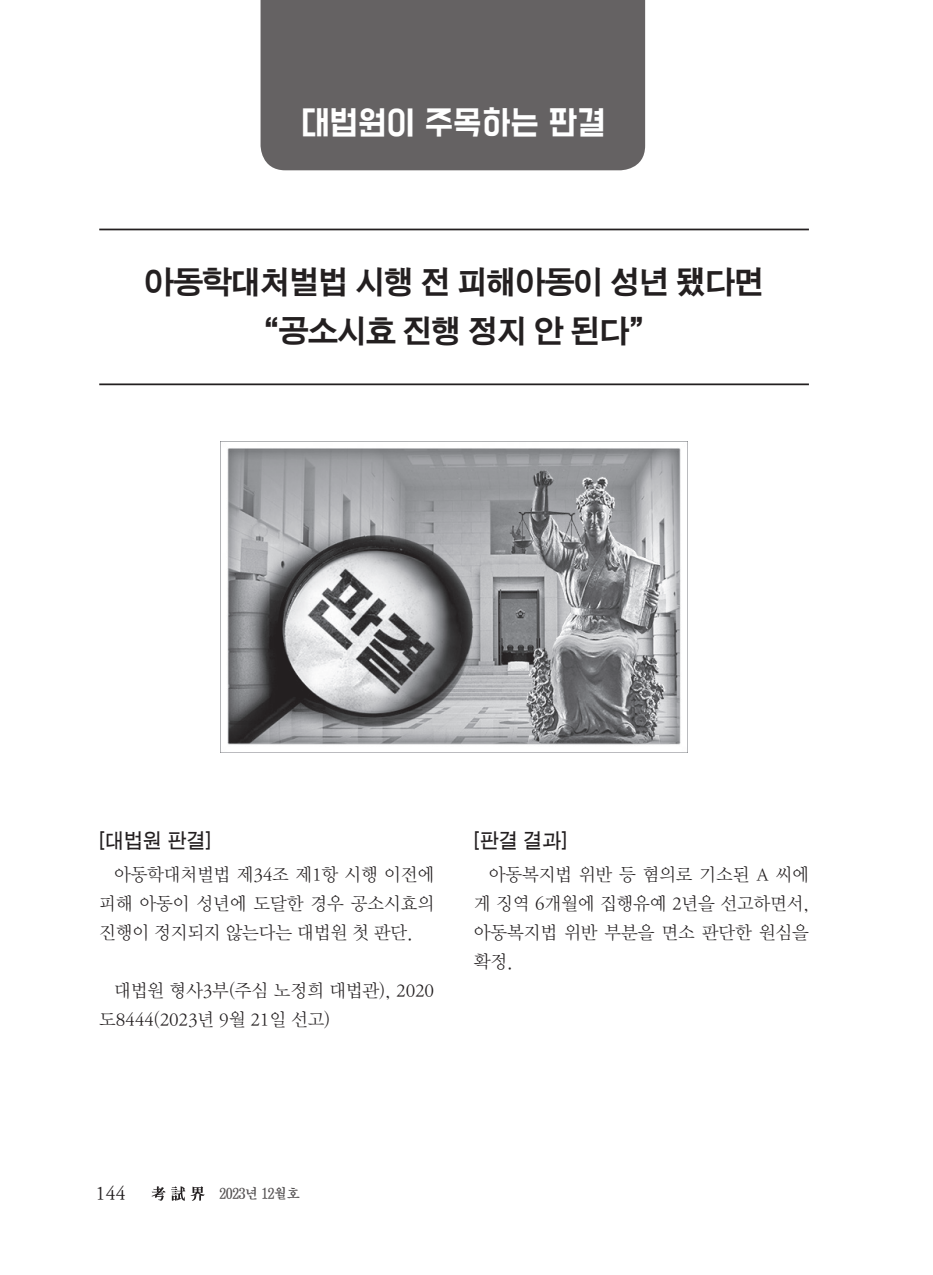
<style>
.page{position:relative;width:933px;height:1275px;background:#fff}
.page>*{position:absolute;margin:0;border:0;box-sizing:border-box;transform-origin:0 0}
.t1{font:31.5px/49px "D Xgo Std 60";letter-spacing:-.05em;color:#231f20;text-align:center}
.t2{font:29.75px "BM Do Hyeon";color:#fff}
.t3{font:20.12px "D Xgo Std 40";letter-spacing:-.01em;color:#231f20;scale:.95 1}
.t4{font:19.25px "DX Nmu Std 30";color:#231f20}
.t5{font:18.38px/28.9px "DX Nmu Std 20";letter-spacing:-.01em;color:#231f20;text-align:justify}
.t6{font:14px "D Xmu Std 40";letter-spacing:-.05em;color:#231f20;scale:.95 1}
</style>
<div class="page">
<svg style="left:152px;top:1186px;width:13px;height:15px"></svg>
<svg style="left:171px;top:1186px;width:14px;height:15px"></svg>
<svg style="left:191px;top:1186px;width:14px;height:15px"></svg>
<div style="left:260px;top:0;width:385px;height:170px;background:#656263"></div>
<hr style="left:99px;top:229px;width:710px;height:1px;background:#231f20">
<hr style="left:99px;top:383px;width:710px;height:2px;background:#231f20">
<img style="left:221px;top:441px;width:466px;height:304px">
<h2 class="t2" style="left:301px;top:107px;width:306px">대법원이 주목하는 판결</h2>
<h1 class="t1" style="left:144px;top:260px;width:622px">아동학대처벌법 시행 전 피해아동이 성년 됐다면 “공소시효 진행 정지 안 된다”</h1>
<p class="t3" style="left:99px;top:831px;width:119px">[대법원 판결]</p>
<p class="t5" style="left:99px;top:861px;width:336px;text-indent:15px">아동학대처벌법 제34조 제1항 시행 이전에 피해 아동이 성년에 도달한 경우 공소시효의 진행이 정지되지 않는다는 대법원 첫 판단.</p>
<p class="t5" style="left:99px;top:976px;width:336px;text-indent:15px">대법원 형사3부(주심 노정희 대법관), 2020 도8444(2023년 9월 21일 선고)</p>
<p class="t3" style="left:474px;top:831px;width:100px">[판결 결과]</p>
<p class="t5" style="left:474px;top:861px;width:336px;text-indent:15px">아동복지법 위반 등 혐의로 기소된 A 씨에 게 징역 6개월에 집행유예 2년을 선고하면서, 아동복지법 위반 부분을 면소 판단한 원심을 확정.</p>
<p class="t4" style="left:95px;top:1184px;width:31px">144</p>
<p class="t6" style="left:219px;top:1186px;width:87px">2023년 12월호</p>
</div>
